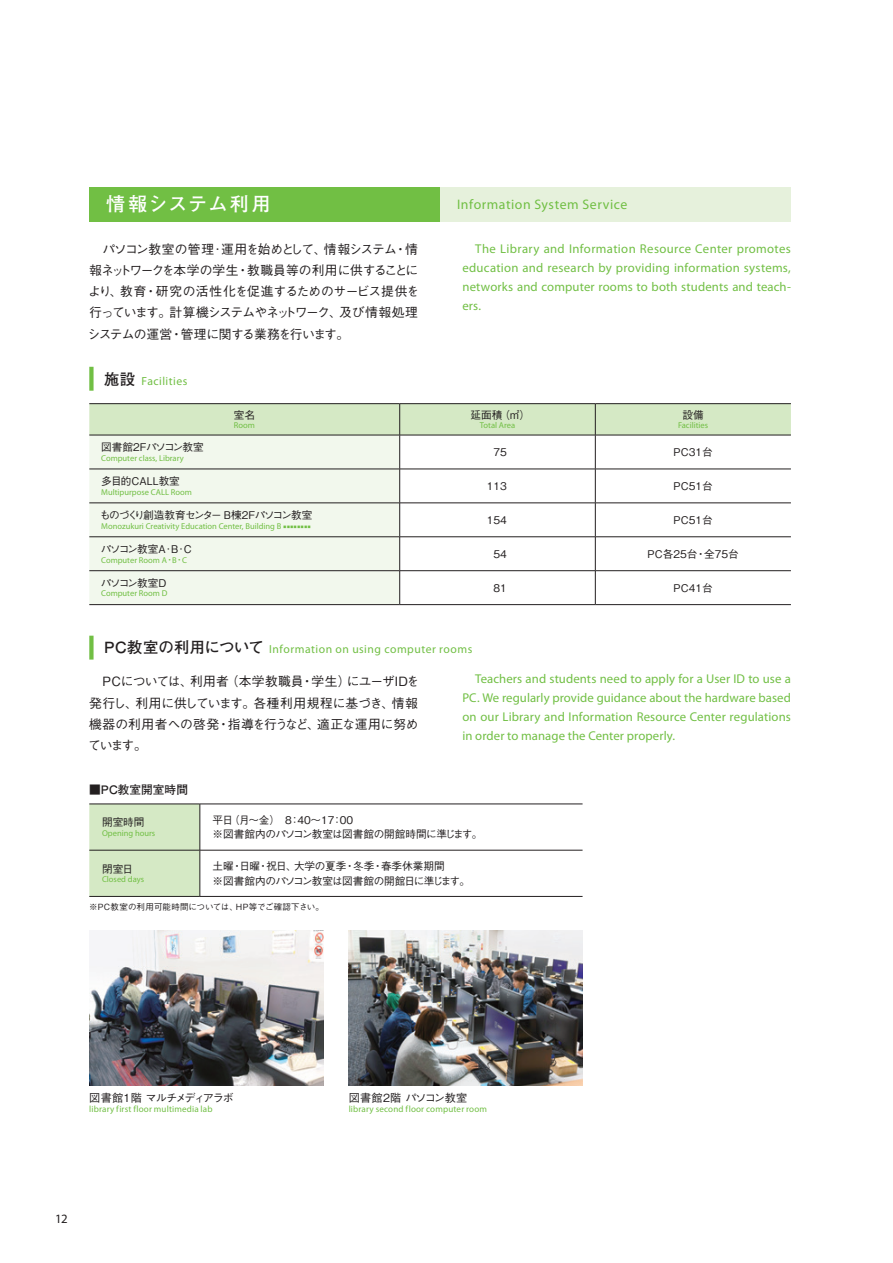
<style>
.page{position:relative;width:893px;height:1263px;background:#fff}
.page>*{position:absolute;margin:0;border:0;box-sizing:border-box;transform-origin:0 0}
.t1{font:700 19.2px "Futo Go B101 Pro";letter-spacing:.08em;color:#fff}
.t2{font:13.8px "Myriad Pro";letter-spacing:.04em;color:#71bf44}
.t3{font:12.75px/19.2px "Myriad Pro";letter-spacing:.01em;color:#71bf44;text-align:justify}
.t4{font:500 12.75px/21.3px "Gothic BBB Pro";letter-spacing:-.045em;color:#231f20;text-align:justify}
.t5{font:12.75px "Myriad Pro";color:#231f20}
.t6{font:11.7px "Myriad Pro";letter-spacing:.045em;color:#71bf44}
.t7{font:700 11.7px "Futo Go B101 Pro";color:#231f20}
.t8{font:500 11.1px "Gothic BBB Pro";letter-spacing:-.075em;color:#231f20}
.t9{font:500 11.1px "Gothic BBB Pro";letter-spacing:.025em;color:#231f20}
.t10{font:500 10.65px/14.4px "Gothic BBB Pro";letter-spacing:-.03em;color:#231f20}
.t11{font:500 10.65px "Gothic BBB Pro";color:#231f20}
.t12{font:500 10.65px "Gothic BBB Pro";letter-spacing:-.105em;color:#231f20}
.t13{font:500 10.65px "Gothic BBB Pro";letter-spacing:-.145em;color:#231f20}
.t14{font:9px "Myriad Pro";letter-spacing:.02em;color:#71bf44}
.t15{font:8.55px "Myriad Pro";color:#71bf44}
.t16{font:500 8.55px "Gothic BBB Pro";letter-spacing:.015em;color:#231f20}
.s1{font-family:"Futo Go B101 Pro";font-weight:700;font-size:15.45px;color:#231f20}
.s2{font-family:"Minion Pro"}
.s3{font-family:"Gothic BBB Pro";font-weight:500}
</style>
<div class="page">
<div style="left:89px;top:367px;width:5px;height:24px;background:#71bf44"></div>
<svg style="left:89px;top:404px;width:702px;height:31px;background:#d1e4c1"></svg>
<div style="left:89px;top:436px;width:310px;height:168px;background:#f2f8ed"></div>
<svg style="left:400px;top:436px;width:391px;height:168px"></svg>
<hr style="left:89px;top:403px;width:311px;height:1px;background:#231f20">
<hr style="left:400px;top:403px;width:195px;height:1px;background:#231f20">
<hr style="left:399px;top:404px;width:1px;height:31px;background:#231f20">
<hr style="left:595px;top:403px;width:196px;height:1px;background:#231f20">
<hr style="left:595px;top:404px;width:1px;height:31px;background:#231f20">
<hr style="left:89px;top:435px;width:311px;height:1px;background:#231f20">
<hr style="left:400px;top:435px;width:195px;height:1px;background:#231f20">
<hr style="left:399px;top:435px;width:1px;height:34px;background:#231f20">
<hr style="left:595px;top:435px;width:196px;height:1px;background:#231f20">
<hr style="left:595px;top:435px;width:1px;height:34px;background:#231f20">
<hr style="left:89px;top:469px;width:311px;height:1px;background:#231f20">
<hr style="left:400px;top:469px;width:195px;height:1px;background:#231f20">
<hr style="left:399px;top:469px;width:1px;height:34px;background:#231f20">
<hr style="left:595px;top:469px;width:196px;height:1px;background:#231f20">
<hr style="left:595px;top:469px;width:1px;height:34px;background:#231f20">
<hr style="left:89px;top:503px;width:311px;height:1px;background:#231f20">
<hr style="left:400px;top:503px;width:195px;height:1px;background:#231f20">
<hr style="left:399px;top:503px;width:1px;height:34px;background:#231f20">
<hr style="left:595px;top:503px;width:196px;height:1px;background:#231f20">
<hr style="left:595px;top:503px;width:1px;height:34px;background:#231f20">
<hr style="left:89px;top:536px;width:311px;height:1px;background:#231f20">
<hr style="left:400px;top:536px;width:195px;height:1px;background:#231f20">
<hr style="left:399px;top:537px;width:1px;height:33px;background:#231f20">
<hr style="left:595px;top:536px;width:196px;height:1px;background:#231f20">
<hr style="left:595px;top:537px;width:1px;height:33px;background:#231f20">
<hr style="left:89px;top:570px;width:311px;height:1px;background:#231f20">
<hr style="left:400px;top:570px;width:195px;height:1px;background:#231f20">
<hr style="left:399px;top:571px;width:1px;height:33px;background:#231f20">
<hr style="left:595px;top:570px;width:196px;height:1px;background:#231f20">
<hr style="left:595px;top:571px;width:1px;height:33px;background:#231f20">
<hr style="left:89px;top:604px;width:311px;height:1px;background:#231f20">
<hr style="left:400px;top:604px;width:195px;height:1px;background:#231f20">
<hr style="left:595px;top:604px;width:196px;height:1px;background:#231f20">
<div style="left:89px;top:636px;width:5px;height:24px;background:#71bf44"></div>
<div style="left:89px;top:187px;width:351px;height:34px;background:#71bf44"></div>
<div style="left:440px;top:187px;width:351px;height:34px;background:#e6f1dc"></div>
<div style="left:89px;top:805px;width:111px;height:91px;background:#d5e9c5"></div>
<hr style="left:89px;top:804px;width:111px;height:1px;background:#231f20">
<hr style="left:200px;top:804px;width:383px;height:1px;background:#231f20">
<hr style="left:200px;top:804px;width:1px;height:46px;background:#231f20">
<hr style="left:89px;top:850px;width:111px;height:1px;background:#231f20">
<hr style="left:200px;top:850px;width:383px;height:1px;background:#231f20">
<hr style="left:200px;top:850px;width:1px;height:46px;background:#231f20">
<hr style="left:89px;top:896px;width:111px;height:1px;background:#231f20">
<hr style="left:200px;top:896px;width:383px;height:1px;background:#231f20">
<img style="left:89px;top:930px;width:234px;height:155px">
<img style="left:349px;top:930px;width:234px;height:155px">
<h1 class="t1" style="left:106px;top:189px;width:166px">情報システム利用</h1>
<p class="t2" style="left:457px;top:196px;width:172px">Information System Service</p>
<p class="t4" style="left:88px;top:237px;width:333px">　パソコン教室の管理･運用を始めとして、情報システム・情報ネットワークを本学の学生・教職員等の利用に供することにより、教育・研究の活性化を促進するためのサービス提供を行っています。計算機システムやネットワーク、及び情報処理システムの運営・管理に関する業務を行います。</p>
<p class="t3" style="left:462px;top:239px;width:330px;text-indent:13px">The Library and Information Resource Center promotes education and research by providing information systems, networks and computer rooms to both students and teach&shy;ers.</p>
<p class="t6" style="left:104px;top:373px;width:85px"><span class="s1">施設</span> Facilities</p>
<p class="t11" style="left:234px;top:406px;width:23px">室名</p>
<p class="t15" style="left:234px;top:420px;width:23px">Room</p>
<p class="t11" style="left:470px;top:406px;width:61px">延面積（㎡）</p>
<p class="t15" style="left:480px;top:420px;width:37px">Total Area</p>
<p class="t11" style="left:682px;top:406px;width:23px">設備</p>
<p class="t15" style="left:678px;top:420px;width:32px">Facilities</p>
<p class="t12" style="left:101px;top:439px;width:104px">図書館２Fパソコン教室</p>
<p class="t15" style="left:101px;top:453px;width:84px">Computer class, Library</p>
<p class="t11" style="left:493px;top:443px;width:15px">75</p>
<p class="t11" style="left:673px;top:443px;width:41px">PC31台</p>
<p class="t11" style="left:101px;top:472px;width:80px">多目的CALL教室</p>
<p class="t15" style="left:101px;top:486px;width:92px">Multipurpose CALL Room</p>
<p class="t11" style="left:487px;top:477px;width:22px">113</p>
<p class="t11" style="left:673px;top:477px;width:41px">PC51台</p>
<p class="t13" style="left:100px;top:506px;width:214px">ものづくり創造教育センター B棟２Fパソコン教室</p>
<p class="t15" style="left:101px;top:520px;width:211px">Monozukuri Creativity Education Center, Building B <span class="s2">■■■■■■■■</span></p>
<p class="t11" style="left:487px;top:511px;width:22px">154</p>
<p class="t11" style="left:673px;top:511px;width:41px">PC51台</p>
<p class="t12" style="left:101px;top:540px;width:92px">パソコン教室A･B･C</p>
<p class="t15" style="left:101px;top:554px;width:87px">Computer Room A<span class="s3">・</span>B<span class="s3">・</span>C</p>
<p class="t11" style="left:493px;top:545px;width:15px">54</p>
<p class="t11" style="left:647px;top:545px;width:93px">PC各25台・全75台</p>
<p class="t12" style="left:101px;top:574px;width:67px">パソコン教室D</p>
<p class="t15" style="left:101px;top:588px;width:68px">Computer Room D</p>
<p class="t11" style="left:493px;top:579px;width:15px">81</p>
<p class="t11" style="left:673px;top:579px;width:41px">PC41台</p>
<p class="t6" style="left:104px;top:642px;width:370px"><span class="s1">PC教室の利用について</span> Information on using computer rooms</p>
<p class="t4" style="left:88px;top:669px;width:332px">　PCについては、利用者（本学教職員・学生）にユーザIDを発行し、利用に供しています。各種利用規程に基づき、情報機器の利用者への啓発・指導を行うなど、適正な運用に努めています。</p>
<p class="t3" style="left:462px;top:669px;width:330px;text-indent:13px">Teachers and students need to apply for a User ID to use a PC. We regularly provide guidance about the hardware based on our Library and Information Resource Center regulations in order to manage the Center properly.</p>
<p class="t7" style="left:89px;top:780px;width:100px">■PC教室開室時間</p>
<p class="t11" style="left:102px;top:814px;width:44px">開室時間</p>
<p class="t15" style="left:102px;top:828px;width:55px">Opening hours</p>
<p class="t10" style="left:213px;top:811px;width:271px">平日（月～金）　8：40～17：00<br>※図書館内のパソコン教室は図書館の開館時間に準じます。</p>
<p class="t10" style="left:213px;top:858px;width:259px">土曜・日曜・祝日、大学の夏季・冬季・春季休業期間<br>※図書館内のパソコン教室は図書館の開館日に準じます。</p>
<p class="t16" style="left:89px;top:900px;width:236px">※PC教室の利用可能時間については、HP等でご確認下さい。</p>
<p class="t11" style="left:102px;top:860px;width:33px">閉室日</p>
<p class="t15" style="left:102px;top:874px;width:43px">Closed days</p>
<p class="t8" style="left:89px;top:1088px;width:146px">図書館1階 マルチメディアラボ</p>
<p class="t14" style="left:89px;top:1104px;width:125px">library first floor multimedia lab</p>
<p class="t5" style="left:55px;top:1210px;width:14px">12</p>
<p class="t9" style="left:349px;top:1088px;width:120px">図書館2階 パソコン教室</p>
<p class="t14" style="left:349px;top:1104px;width:140px">library second floor computer room</p>
</div>
